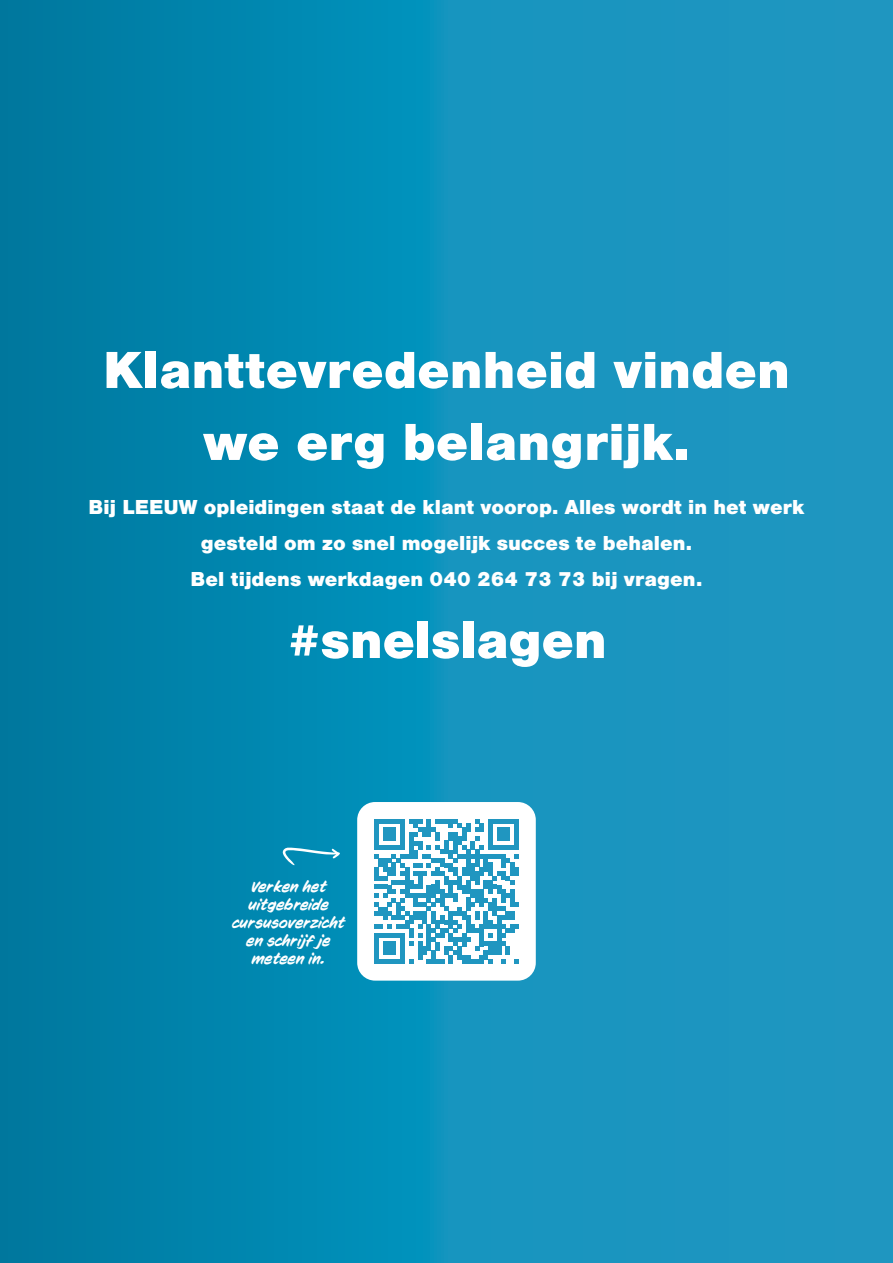
<style>
.page{position:relative;width:893px;height:1263px;background:#fff}
.page>*{position:absolute;margin:0;border:0;box-sizing:border-box;transform-origin:0 0}
.t1{font:900 54px/72px "Nimbus San";color:#fff;text-align:center}
.t2{font:900 21px/36px "Nimbus San";color:#fff;text-align:center}
.t3{font:italic 15px/18px "CC Sign Language";letter-spacing:.01em;color:#fff;text-align:center}
</style>
<div class="page">
<div style="left:0;top:0;width:893px;height:1263px;background:linear-gradient(to right,#007ea5,#239dc8)"></div>
<svg style="left:282px;top:847px;width:58px;height:18px"></svg>
<div style="left:357px;top:802px;width:179px;height:179px;background:#fff;border-radius:18px"></div>
<svg style="left:374px;top:819px;width:145px;height:145px"></svg>
<h1 class="t1" style="left:103px;top:334px;width:688px">Klanttevredenheid vinden we erg belangrijk.</h1>
<p class="t2" style="left:89px;top:489px;width:717px">Bij LEEUW opleidingen staat de klant voorop. Alles wordt in het werk gesteld om zo snel mogelijk succes te behalen.<br>Bel tijdens werkdagen 040 264 73 73 bij vragen.</p>
<h1 class="t1" style="left:286px;top:604px;width:322px">#snelslagen</h1>
<p class="t3" style="left:232px;top:878px;width:114px">Verken het uitgebreide cursusoverzicht en schrijf je meteen in.</p>
</div>
